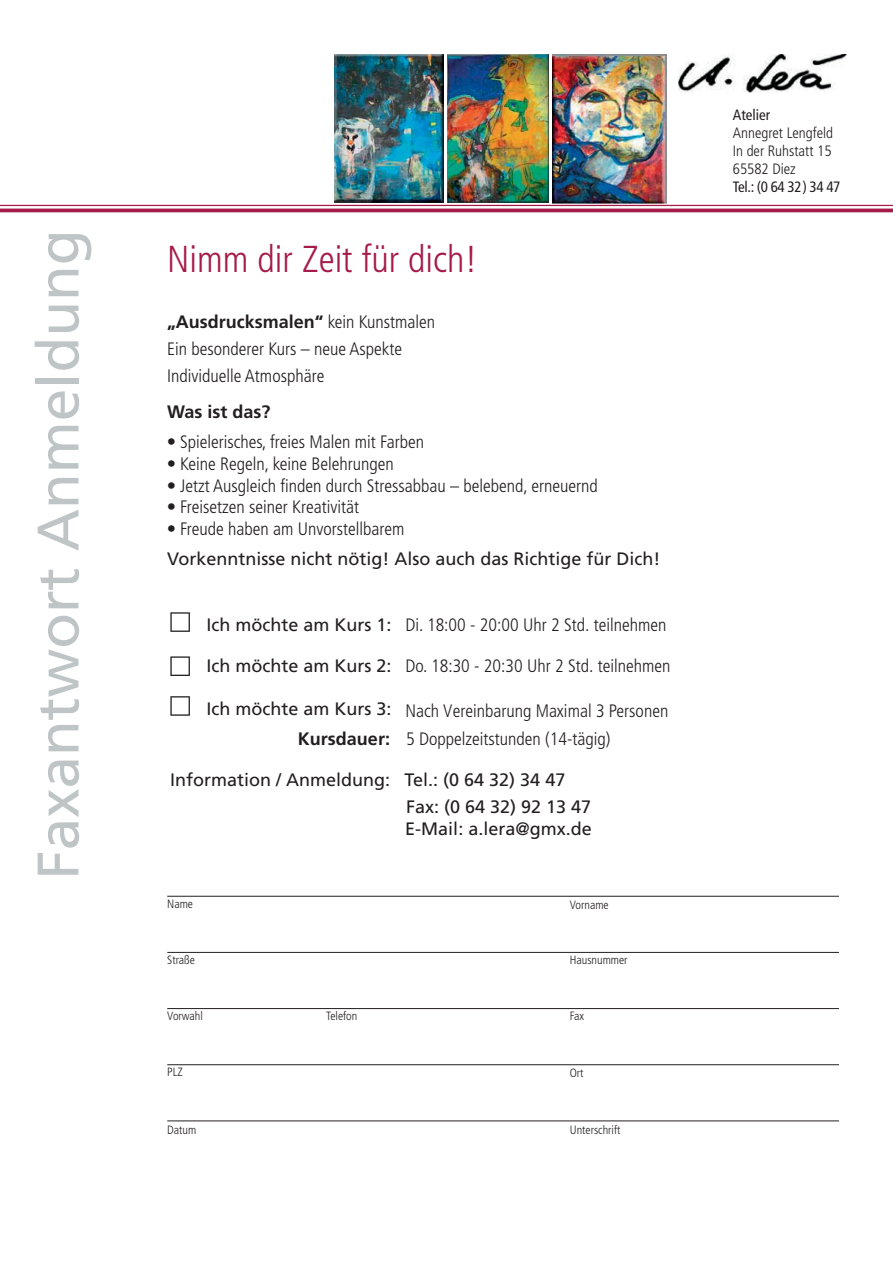
<style>
.page{position:relative;width:893px;height:1263px;background:#fff}
.page>*{position:absolute;margin:0;border:0;box-sizing:border-box;transform-origin:0 0}
.t1{font:58.5px "Frutiger";color:#bfc5c6}
.t2{font:300 condensed 37.5px "Frutiger";color:#a51b4a}
.t3{font:300 condensed 18px/27px "Frutiger";color:#231f20}
.t4{font:18px/30.6px "Frutiger";color:#231f20}
.t5{font:700 18px "Frutiger";color:#231f20}
.t6{font:300 condensed 15px/18px "Frutiger";color:#231f20;text-align:justify}
.t7{font:condensed 15px "Frutiger";letter-spacing:-.01em;color:#231f20}
.t8{font:300 condensed 12px "Frutiger";color:#231f20}
.s1{font-weight:700;font-stretch:normal}
.s2{font-family:"Rotis Sans Serif";font-stretch:normal}
.s3{font-family:"Rotis Sans Serif";font-weight:300}
.s4{font-weight:300;font-stretch:condensed}
</style>
<div class="page">
<img style="left:679px;top:54px;width:167px;height:38px">
<svg style="left:170px;top:656px;width:20px;height:20px"></svg>
<svg style="left:170px;top:696px;width:20px;height:20px"></svg>
<svg style="left:170px;top:612px;width:20px;height:20px"></svg>
<hr style="left:167px;top:896px;width:672px;height:1px;background:#231f20">
<hr style="left:167px;top:952px;width:672px;height:1px;background:#231f20">
<hr style="left:167px;top:1008px;width:672px;height:1px;background:#231f20">
<hr style="left:167px;top:1064px;width:672px;height:1px;background:#231f20">
<hr style="left:167px;top:1120px;width:672px;height:1px;background:#231f20">
<img style="left:552px;top:54px;width:114px;height:150px">
<hr style="left:0;top:205px;width:893px;height:1px;background:#a51b4a">
<hr style="left:0;top:209px;width:893px;height:3px;background:#a51b4a">
<img style="left:334px;top:54px;width:110px;height:149px">
<img style="left:447px;top:54px;width:102px;height:148px">
<h1 class="t1" style="left:35px;top:879px;width:652px;rotate:-90deg">Faxantwort Anmeldung</h1>
<h2 class="t2" style="left:167px;top:244px;width:312px">Nimm dir Zeit für dich!</h2>
<p class="t3" style="left:167px;top:309px;width:270px"><span class="s1">„Ausdrucksmalen“</span> kein Kunstmalen<br>Ein besonderer Kurs – neue Aspekte<br>Individuelle Atmosphäre</p>
<p class="t5" style="left:167px;top:404px;width:105px">Was ist das?</p>
<p class="t3" style="left:167px;top:430px;width:258px"><span class="s2">•</span> Spielerisches, freies Malen mit Farben</p>
<p class="t3" style="left:167px;top:452px;width:228px"><span class="s2">•</span> Keine Regeln, keine Belehrungen</p>
<p class="t3" style="left:167px;top:473px;width:432px"><span class="s2">•</span> Jetzt Ausgleich finden durch Stressabbau – belebend, erneuernd</p>
<p class="t3" style="left:167px;top:495px;width:194px"><span class="s2">•</span> Freisetzen seiner Kreativität</p>
<p class="t4" style="left:167px;top:515px;width:495px"><span class="s3">•</span> <span class="s4">Freude haben am Unvorstellbarem<br></span>Vorkenntnisse nicht nötig! Also auch das Richtige für Dich!</p>
<p class="t4" style="left:207px;top:610px;width:187px">Ich möchte am Kurs 1:</p>
<p class="t3" style="left:405px;top:612px;width:263px">Di. 18:00 - 20:00 Uhr 2 Std. teilnehmen</p>
<p class="t4" style="left:207px;top:651px;width:187px">Ich möchte am Kurs 2:</p>
<p class="t4" style="left:207px;top:695px;width:187px">Ich möchte am Kurs 3:</p>
<p class="t3" style="left:405px;top:653px;width:267px">Do. 18:30 - 20:30 Uhr 2 Std. teilnehmen</p>
<p class="t3" style="left:405px;top:698px;width:264px;line-height:28.5px">Nach Vereinbarung Maximal 3 Personen<br>5 Doppelzeitstunden (14-tägig)</p>
<p class="t5" style="left:298px;top:731px;width:94px">Kursdauer:</p>
<p class="t4" style="left:170px;top:766px;width:222px">Information / Anmeldung:</p>
<p class="t4" style="left:405px;top:768px;width:188px;line-height:26.4px">Tel.: (0 64 32) 34 47<br>Fax: (0 64 32) 92 13 47</p>
<p class="t4" style="left:405px;top:815px;width:188px">E-Mail: a.lera@gmx.de</p>
<p class="t8" style="left:167px;top:899px;width:27px">Name</p>
<p class="t8" style="left:570px;top:900px;width:40px">Vorname</p>
<p class="t8" style="left:167px;top:955px;width:29px">Straße</p>
<p class="t8" style="left:570px;top:955px;width:59px">Hausnummer</p>
<p class="t8" style="left:167px;top:1011px;width:37px">Vorwahl</p>
<p class="t8" style="left:326px;top:1011px;width:33px">Telefon</p>
<p class="t8" style="left:570px;top:1011px;width:16px">Fax</p>
<p class="t8" style="left:167px;top:1067px;width:17px">PLZ</p>
<p class="t8" style="left:570px;top:1068px;width:15px">Ort</p>
<p class="t8" style="left:167px;top:1125px;width:31px">Datum</p>
<p class="t8" style="left:570px;top:1125px;width:52px">Unterschrift</p>
<p class="t7" style="left:733px;top:109px;width:39px">Atelier</p>
<p class="t6" style="left:733px;top:125px;width:102px">Annegret Lengfeld In der Ruhstatt 15<br>65582 Diez</p>
<p class="t7" style="left:733px;top:181px;width:109px">Tel.: (0 64 32) 34 47</p>
</div>
